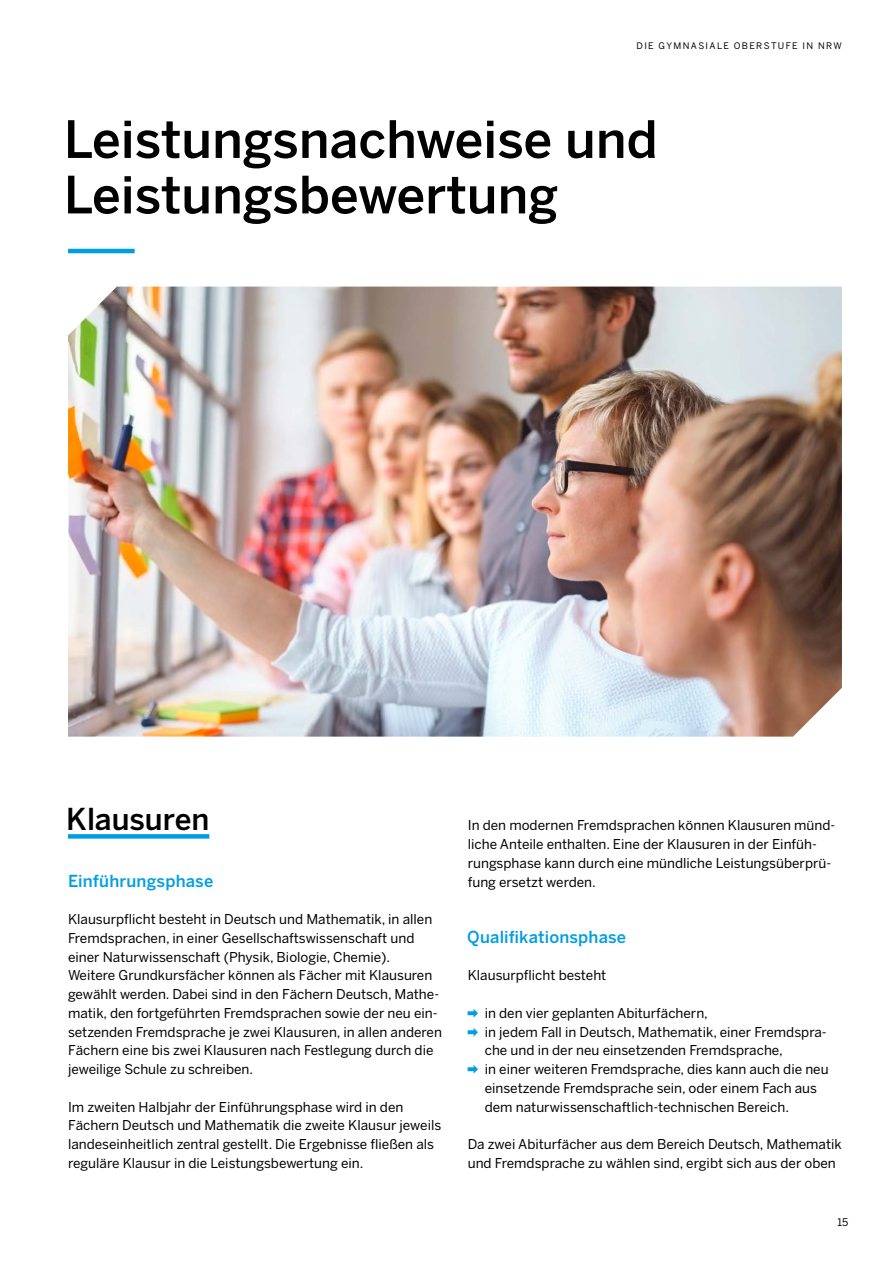
<style>
.page{position:relative;width:893px;height:1263px;background:#fff}
.page>*{position:absolute;margin:0;border:0;box-sizing:border-box;transform-origin:0 0}
.t1{font:500 51px/55.5px "Benton Sans";color:#000}
.t2{font:500 30px "Benton Sans";letter-spacing:-.005em;color:#000}
.t3{font:500 16.5px "Benton Sans";letter-spacing:.01em;color:#009ee3}
.t4{font:13.5px/18.8px "Benton Sans";color:#000}
.t5{font:10.5px "Benton Sans";color:#000}
.t6{font:9px "Benton Sans";letter-spacing:.15em;color:#000}
.s1{font-family:"Apple SD Gothic Neo";font-weight:700;font-size:12px;color:#009ee3}
</style>
<div class="page">
<div style="left:68px;top:834px;width:141px;height:5px;background:#009ee3"></div>
<hr style="left:68px;top:249px;width:67px;height:4px;background:#009ee3">
<img style="left:68px;top:287px;width:774px;height:450px">
<p class="t6" style="left:637px;top:41px;width:207px">DIE GYMNASIALE OBERSTUFE IN NRW</p>
<h1 class="t1" style="left:64px;top:112px;width:595px">Leistungsnachweise und<br>Leistungsbewertung</h1>
<h2 class="t2" style="left:66px;top:801px;width:145px">Klausuren</h2>
<p class="t3" style="left:68px;top:870px;width:147px">Einführungsphase</p>
<p class="t4" style="left:68px;top:910px;width:375px">Klausurpflicht besteht in Deutsch und Mathematik, in allen Fremdsprachen, in einer Gesellschaftswissenschaft und einer Naturwissenschaft (Physik, Biologie, Chemie).<br>Weitere Grundkursfächer können als Fächer mit Klausuren gewählt werden. Dabei sind in den Fächern Deutsch, Mathe&shy;matik, den fortgeführten Fremdsprachen sowie der neu ein&shy;setzenden Fremdsprache je zwei Klausuren, in allen anderen Fächern eine bis zwei Klausuren nach Festlegung durch die jeweilige Schule zu schreiben.</p>
<p class="t4" style="left:68px;top:1097px;width:375px">Im zweiten Halbjahr der Einführungsphase wird in den Fächern Deutsch und Mathematik die zweite Klausur jeweils landeseinheitlich zentral gestellt. Die Ergebnisse fließen als reguläre Klausur in die Leistungsbewertung ein.</p>
<p class="t4" style="left:468px;top:816px;width:369px">In den modernen Fremdsprachen können Klausuren münd&shy;liche Anteile enthalten. Eine der Klausuren in der Einfüh&shy;rungsphase kann durch eine mündliche Leistungsüberprü&shy;fung ersetzt werden.</p>
<p class="t3" style="left:467px;top:927px;width:160px">Qualifikationsphase</p>
<p class="t4" style="left:468px;top:966px;width:140px">Klausurpflicht besteht</p>
<p class="t4" style="left:468px;top:1003px;width:242px"><span class="s1">➡</span> in den vier geplanten Abiturfächern,</p>
<p class="t4" style="left:468px;top:1022px;width:360px"><span class="s1">➡</span> in jedem Fall in Deutsch, Mathematik, einer Fremdspra-</p>
<p class="t4" style="left:485px;top:1041px;width:300px">che und in der neu einsetzenden Fremdsprache,</p>
<p class="t4" style="left:468px;top:1060px;width:362px"><span class="s1">➡</span> in einer weiteren Fremdsprache, dies kann auch die neu</p>
<p class="t4" style="left:485px;top:1078px;width:334px">einsetzende Fremdsprache sein, oder einem Fach aus</p>
<p class="t4" style="left:485px;top:1097px;width:306px">dem naturwissenschaftlich-technischen Bereich.</p>
<p class="t4" style="left:468px;top:1135px;width:375px">Da zwei Abiturfächer aus dem Bereich Deutsch, Mathematik und Fremdsprache zu wählen sind, ergibt sich aus der oben</p>
<p class="t5" style="left:838px;top:1216px;width:12px">15</p>
</div>
